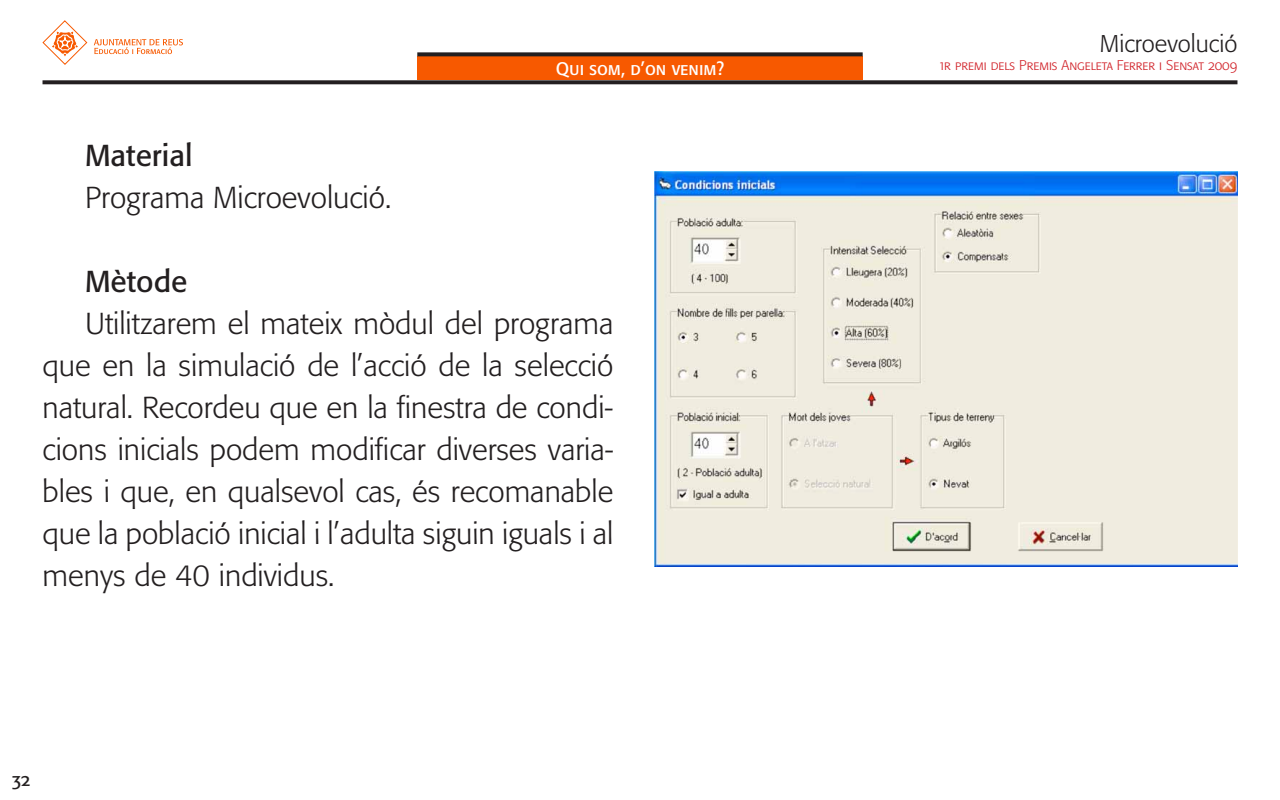
<style>
.page{position:relative;width:1280px;height:800px;background:#fff}
.page>*{position:absolute;margin:0;border:0;box-sizing:border-box;transform-origin:0 0}
.t1{font:300 30px/42px "Formata";color:#231f20;text-align:justify}
.t2{font:30px "Formata";color:#231f20}
.t3{font:300 24px "Formata";color:#231f20}
.t4{font:18px "Formata Regular SC";color:#fff}
.t5{font:18px "Formata Regular SC";color:#231f20}
.t6{font:14px "Formata Light SC";color:#d1232a}
</style>
<div class="page">
<svg style="left:94px;top:39px;width:89px;height:15px"></svg>
<svg style="left:42px;top:20px;width:46px;height:45px"></svg>
<div style="left:417px;top:56px;width:446px;height:24px;background:#f75900"></div>
<img style="left:655px;top:171px;width:582px;height:396px">
<svg style="left:43px;top:80px;width:1194px;height:4px;background:#343031"></svg>
<svg style="left:417px;top:52px;width:446px;height:4px;background:#373334"></svg>
<p class="t2" style="left:85px;top:137px;width:109px">Material</p>
<p class="t1" style="left:85px;top:177px;width:308px">Programa Microevolució.</p>
<p class="t4" style="left:556px;top:58px;width:170px">Qui som, d’on venim?</p>
<p class="t2" style="left:85px;top:263px;width:104px">Mètode</p>
<p class="t1" style="left:43px;top:303px;width:573px;text-indent:43px">Utilitzarem el mateix mòdul del programa que en la simulació de l’acció de la selecció natural. Recordeu que en la finestra de condi&shy;cions inicials podem modificar diverses varia&shy;bles i que, en qualsevol cas, és recomanable que la població inicial i l’adulta siguin iguals i al menys de 40 individus.</p>
<p class="t5" style="left:12px;top:769px;width:19px">32</p>
<p class="t3" style="left:1100px;top:29px;width:139px">Microevolució</p>
<p class="t6" style="left:940px;top:57px;width:299px">1r premi dels Premis Angeleta Ferrer i Sensat 2009</p>
</div>
